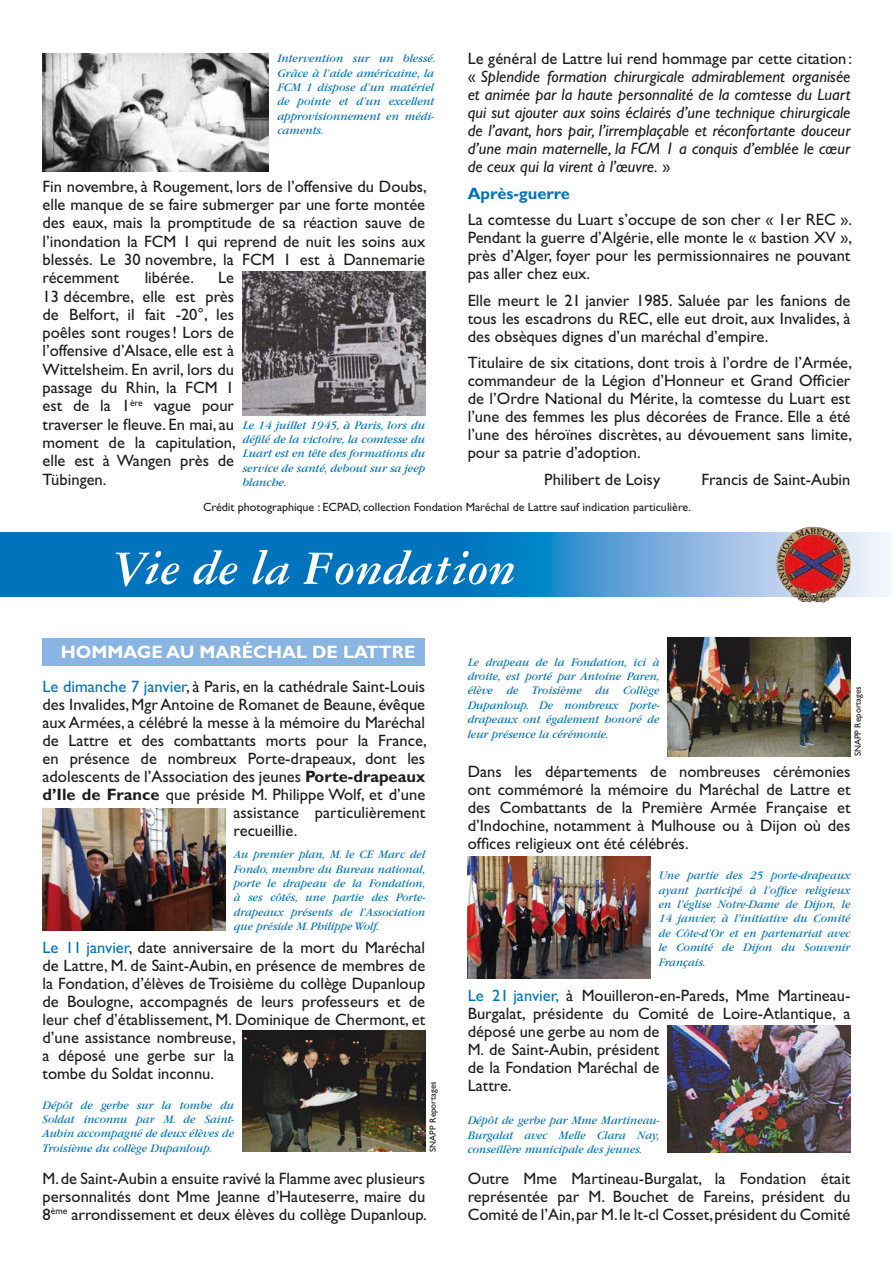
<style>
.page{position:relative;width:893px;height:1263px;background:#fff}
.page>*{position:absolute;margin:0;border:0;box-sizing:border-box;transform-origin:0 0}
.t1{font:italic 700 51px "Garamond Three LT";color:#fff}
.t2{font:700 18px "Gill Sans Std";color:#fff}
.t3{font:16.5px/18px "Gill Sans Std";color:#1d1d1b;text-align:justify}
.t4{font:italic 16.5px/18px "Gill Sans Std";color:#1d1d1b;text-align:justify}
.t5{font:700 16.5px "Gill Sans Std";color:#0073bd}
.t6{font:italic 12px/14.4px "Garamond";color:#0073bd;text-align:justify}
.t7{font:12px "Gill Sans Std";color:#1d1d1b}
.t8{font:9px "Gill Sans Std";color:#1d1d1b}
.s1{font-style:normal}
.s2{color:#0073bd}
.s3{font-weight:700}
</style>
<div class="page">
<div style="left:43px;top:638px;width:382px;height:27px;background:#8ab4e1"></div>
<svg style="left:0;top:533px;width:889px;height:64px;background:#3586c1"></svg>
<img style="left:779px;top:527px;width:34px;height:23px">
<img style="left:243px;top:271px;width:182px;height:144px">
<img style="left:43px;top:809px;width:182px;height:121px">
<img style="left:243px;top:1030px;width:182px;height:122px">
<img style="left:468px;top:857px;width:182px;height:121px">
<img style="left:668px;top:638px;width:182px;height:118px">
<img style="left:668px;top:1025px;width:182px;height:128px">
<img style="left:43px;top:53px;width:226px;height:118px">
<p class="t6" style="left:277px;top:52px;width:160px;text-align:left">Intervention sur un blessé.<br>Grâce à l’aide américaine, la<br>FCM 1 dispose d’un matériel de pointe et d’un excellent approvisionnement en médi&shy;caments.</p>
<p class="t3" style="left:43px;top:177px;width:386px">Fin novembre, à Rougement, lors de l’offensive du Doubs, elle manque de se faire submerger par une forte montée des eaux, mais la promptitude de sa réaction sauve de l’inondation la FCM 1 qui reprend de nuit les soins aux blessés. Le 30 novembre, la FCM 1 est à Dannemarie récemment</p>
<p class="t3" style="left:43px;top:269px;width:195px;text-indent:176px">Le 13 décembre, elle est près de Belfort, il fait -20°, les poêles sont rouges! Lors de l’offensive d’Alsace, elle est à Wittelsheim. En avril, lors du passage du Rhin, la FCM 1 est de la 1<sup>ère</sup> vague pour traverser le fleuve. En mai, au moment de la capitulation, elle est à Wangen près de Tübingen.</p>
<p class="t3" style="left:145px;top:269px;width:51px">libérée.</p>
<p class="t6" style="left:243px;top:418px;width:184px">Le 14 juillet 1945, à Paris, lors du défilé de la victoire, la comtesse du Luart est en tête des formations du service de santé, debout sur sa jeep blanche.</p>
<p class="t4" style="left:468px;top:50px;width:386px"><span class="s1">Le général de Lattre lui rend hommage par cette citation: «</span> Splendide formation chirurgicale admirablement organisée et animée par la haute personnalité de la comtesse du Luart qui sut ajouter aux soins éclairés d’une technique chirurgicale de l’avant, hors pair, l’irremplaçable et réconfortante douceur d’une main maternelle, la FCM 1 a conquis d’emblée le cœur de ceux qui la virent à l’œuvre. <span class="s1">»</span></p>
<p class="t5" style="left:468px;top:184px;width:104px">Après-guerre</p>
<p class="t3" style="left:468px;top:211px;width:386px">La comtesse du Luart s’occupe de son cher « 1er REC ».<br>Pendant la guerre d’Algérie, elle monte le « bastion XV », près d’Alger, foyer pour les permissionnaires ne pouvant pas aller chez eux.</p>
<p class="t3" style="left:468px;top:291px;width:384px">Elle meurt le 21 janvier 1985. Saluée par les fanions de tous les escadrons du REC, elle eut droit, aux Invalides, à des obsèques dignes d’un maréchal d’empire.</p>
<p class="t3" style="left:468px;top:354px;width:386px">Titulaire de six citations, dont trois à l’ordre de l’Armée, commandeur de la Légion d’Honneur et Grand Officier de l’Ordre National du Mérite, la comtesse du Luart est l’une des femmes les plus décorées de France. Elle a été l’une des héroïnes discrètes, au dévouement sans limite, pour sa patrie d’adoption.</p>
<p class="t3" style="left:544px;top:470px;width:117px">Philibert de Loisy</p>
<p class="t3" style="left:701px;top:470px;width:150px">Francis de Saint-Aubin</p>
<p class="t7" style="left:203px;top:500px;width:490px">Crédit photographique : ECPAD, collection Fondation Maréchal de Lattre sauf indication particulière.</p>
<h1 class="t1" style="left:114px;top:540px;width:403px">Vie de la Fondation</h1>
<p class="t2" style="left:61px;top:641px;width:356px">HOMMAGE AU MARÉCHAL DE LATTRE</p>
<p class="t3" style="left:43px;top:677px;width:384px"><span class="s2">Le dimanche 7 janvier</span>, à Paris, en la cathédrale Saint-Louis</p>
<p class="t3" style="left:43px;top:695px;width:384px">des Invalides, Mgr Antoine de Romanet de Beaune, évêque</p>
<p class="t3" style="left:43px;top:713px;width:384px">aux Armées, a célébré la messe à la mémoire du Maréchal</p>
<p class="t3" style="left:43px;top:731px;width:386px">de Lattre et des combattants morts pour la France,</p>
<p class="t3" style="left:43px;top:749px;width:384px">en présence de nombreux Porte-drapeaux, dont les</p>
<p class="t3" style="left:43px;top:767px;width:384px">adolescents de l’Association des jeunes <span class="s3">Porte-drapeaux</span></p>
<p class="t3" style="left:43px;top:785px;width:384px"><span class="s3">d’Ile de France</span> que préside M. Philippe Wolf, et d’une</p>
<p class="t3" style="left:234px;top:803px;width:193px">assistance particulièrement</p>
<p class="t3" style="left:234px;top:821px;width:65px">recueillie.</p>
<p class="t6" style="left:234px;top:847px;width:193px">Au premier plan, M. le CE Marc del Fondo, membre du Bureau national, porte le drapeau de la Fondation, à ses côtés, une partie des Porte&shy;drapeaux présents de l’Association que préside M. Philippe Wolf.</p>
<p class="t3" style="left:43px;top:938px;width:384px;text-align:left"><span class="s2">Le 11 janvier</span>, date anniversaire de la mort du Maréchal de Lattre, M. de Saint-Aubin, en présence de membres de la Fondation, d’élèves de Troisième du collège Dupanloup de Boulogne, accompagnés de leurs professeurs et de leur chef d’établissement, M. Dominique de Chermont, et d’une assistance nombreuse,<br>a déposé une gerbe sur la<br>tombe du Soldat inconnu.</p>
<p class="t6" style="left:43px;top:1098px;width:193px">Dépôt de gerbe sur la tombe du Soldat inconnu par M. de Saint-Aubin accompagné de deux élèves de Troisième du collège Dupanloup.</p>
<p class="t8" style="left:427px;top:1152px;width:72px;rotate:-90deg">SNAPP Reportages</p>
<p class="t3" style="left:43px;top:1169px;width:386px">M. de Saint-Aubin a ensuite ravivé la Flamme avec plusieurs personnalités dont Mme Jeanne d’Hauteserre, maire du 8<sup>ème</sup> arrondissement et deux élèves du collège Dupanloup.</p>
<p class="t6" style="left:468px;top:655px;width:193px">Le drapeau de la Fondation, ici à droite, est porté par Antoine Paren, élève de Troisième du Collège Dupanloup. De nombreux porte&shy;drapeaux ont également honoré de leur présence la cérémonie.</p>
<p class="t8" style="left:853px;top:756px;width:72px;rotate:-90deg">SNAPP Reportages</p>
<p class="t3" style="left:468px;top:762px;width:384px">Dans les départements de nombreuses cérémonies ont commémoré la mémoire du Maréchal de Lattre et des Combattants de la Première Armée Française et d’Indochine, notamment à Mulhouse ou à Dijon où des offices religieux ont été célébrés.</p>
<p class="t6" style="left:659px;top:868px;width:193px">Une partie des 25 porte-drapeaux ayant participé à l’office religieux en l’église Notre-Dame de Dijon, le 14 janvier, à l’initiative du Comité de Côte-d’Or et en partenariat avec le Comité de Dijon du Souvenir Français.</p>
<p class="t3" style="left:468px;top:987px;width:384px;text-align:left"><span class="s2">Le 21 janvier,</span> à Mouilleron-en-Pareds, Mme Martineau-Burgalat, présidente du Comité de Loire-Atlantique, a déposé une gerbe au nom de<br>M. de Saint-Aubin, président<br>de la Fondation Maréchal de<br>Lattre.</p>
<p class="t6" style="left:468px;top:1113px;width:193px">Dépôt de gerbe par Mme Martineau-Burgalat avec Melle Clara Nay, conseillère municipale des jeunes.</p>
<p class="t3" style="left:468px;top:1169px;width:384px">Outre Mme Martineau-Burgalat, la Fondation était représentée par M. Bouchet de Fareins, président du Comité de l’Ain, par M. le lt-cl Cosset, président du Comité</p>
</div>
